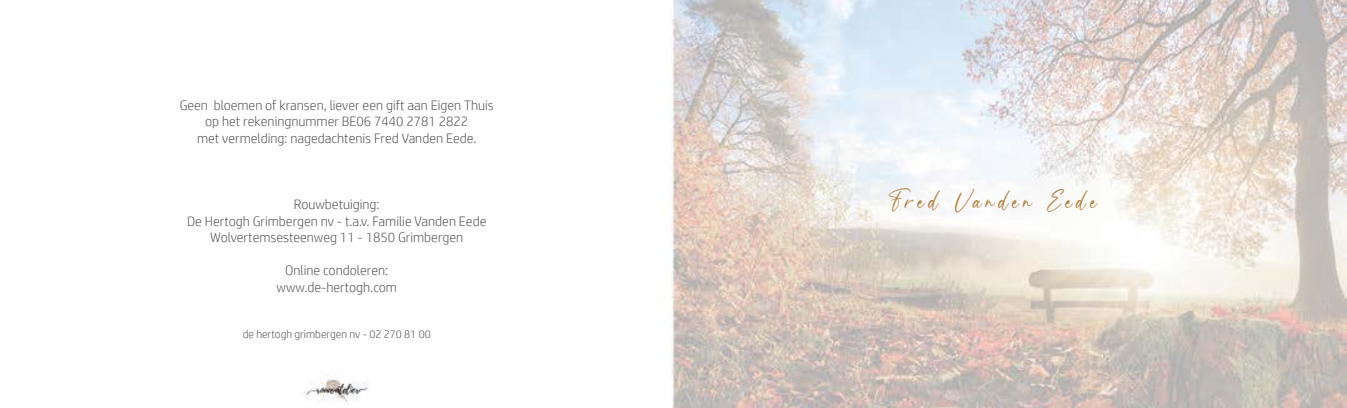
<style>
.page{position:relative;width:1347px;height:408px;background:#fff}
.page>*{position:absolute;margin:0;border:0;box-sizing:border-box;transform-origin:0 0}
.t1{font:23.75px "Otamendi";letter-spacing:.18em;color:#b58248}
.t2{font:300 13.75px/16.5px "HP Simplified";color:#575756;text-align:center}
.t3{font:300 11.25px "HP Simplified";color:#575756}
</style>
<div class="page">
<img style="left:303px;top:0;width:1043px;height:407px">
<p class="t2" style="left:180px;top:97px;width:316px">Geen bloemen of kransen, liever een gift aan Eigen Thuis op het rekeningnummer BE06 7440 2781 2822<br>met vermelding: nagedachtenis Fred Vanden Eede.</p>
<p class="t2" style="left:187px;top:196px;width:301px">Rouwbetuiging:<br>De Hertogh Grimbergen nv - t.a.v. Familie Vanden Eede<br>Wolvertemsesteenweg 11 - 1850 Grimbergen</p>
<p class="t2" style="left:276px;top:262px;width:122px">Online condoleren: www.de-hertogh.com</p>
<p class="t3" style="left:243px;top:328px;width:189px">de hertogh grimbergen nv - 02 270 81 00</p>
<h1 class="t1" style="left:888px;top:185px;width:210px">Fred Vanden Eede</h1>
</div>
